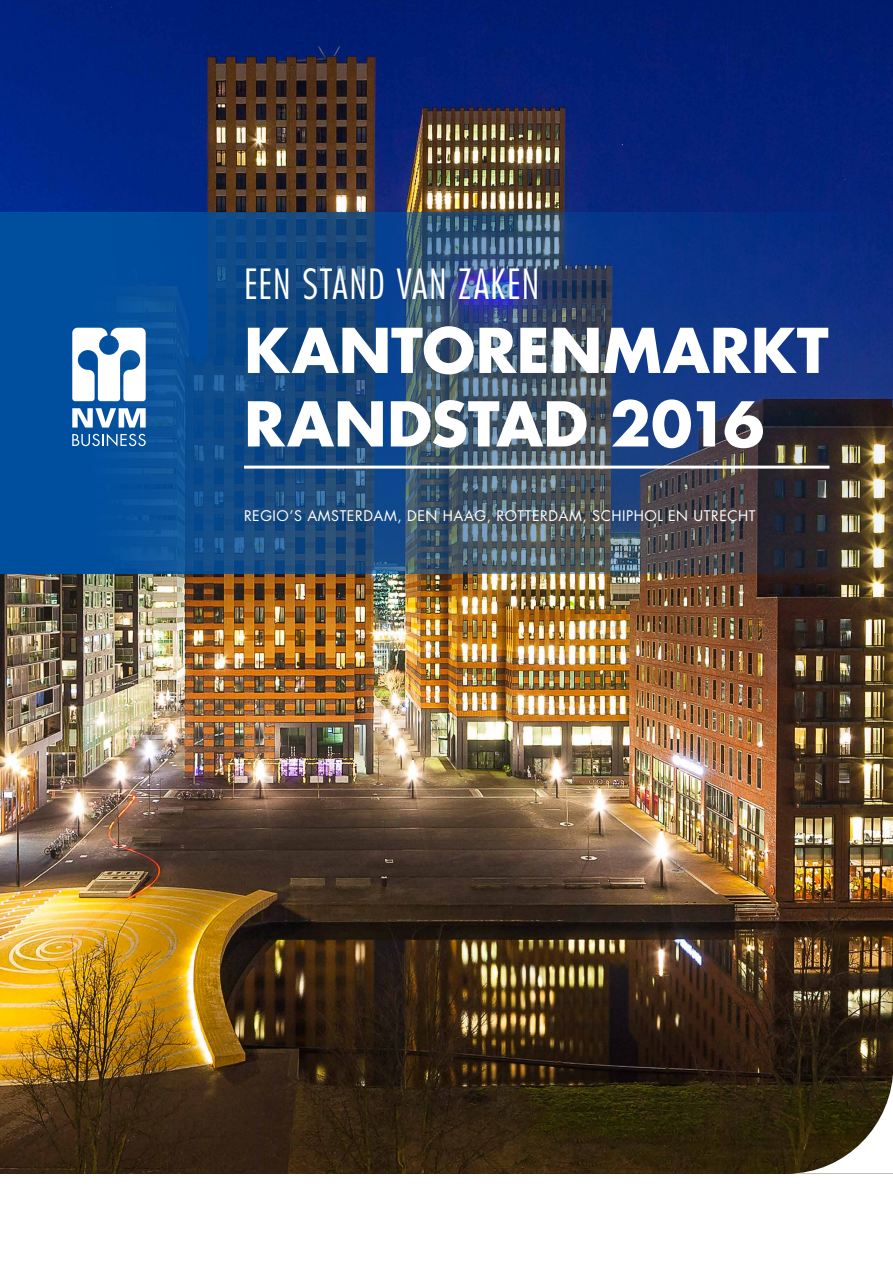
<style>
.page{position:relative;width:893px;height:1263px;background:#fff}
.page>*{position:absolute;margin:0;border:0;box-sizing:border-box;transform-origin:0 0}
.t1{font:700 60px/73.5px "Futura";color:#fff}
.t2{font:300 condensed 40.5px "Futura";letter-spacing:.03em;color:#fff}
.t3{font:14.25px "Futura";letter-spacing:.035em;color:#fff}
</style>
<div class="page">
<img style="left:0;top:0;width:787px;height:1173px">
<img style="left:787px;top:0;width:106px;height:1174px">
<img style="left:0;top:213px;width:893px;height:361px">
<hr style="left:244px;top:466px;width:585px;height:3px;background:#fff">
<svg style="left:72px;top:408px;width:74px;height:19px"></svg>
<svg style="left:72px;top:328px;width:74px;height:73px"></svg>
<svg style="left:72px;top:433px;width:74px;height:13px"></svg>
<h2 class="t2" style="left:244px;top:261px;width:297px">EEN STAND VAN ZAKEN</h2>
<h1 class="t1" style="left:244px;top:313px;width:586px">KANTORENMARKT<br>RANDSTAD 2016</h1>
<p class="t3" style="left:244px;top:506px;width:513px">REGIO’S AMSTERDAM, DEN HAAG, ROTTERDAM, SCHIPHOL EN UTRECHT</p>
</div>
